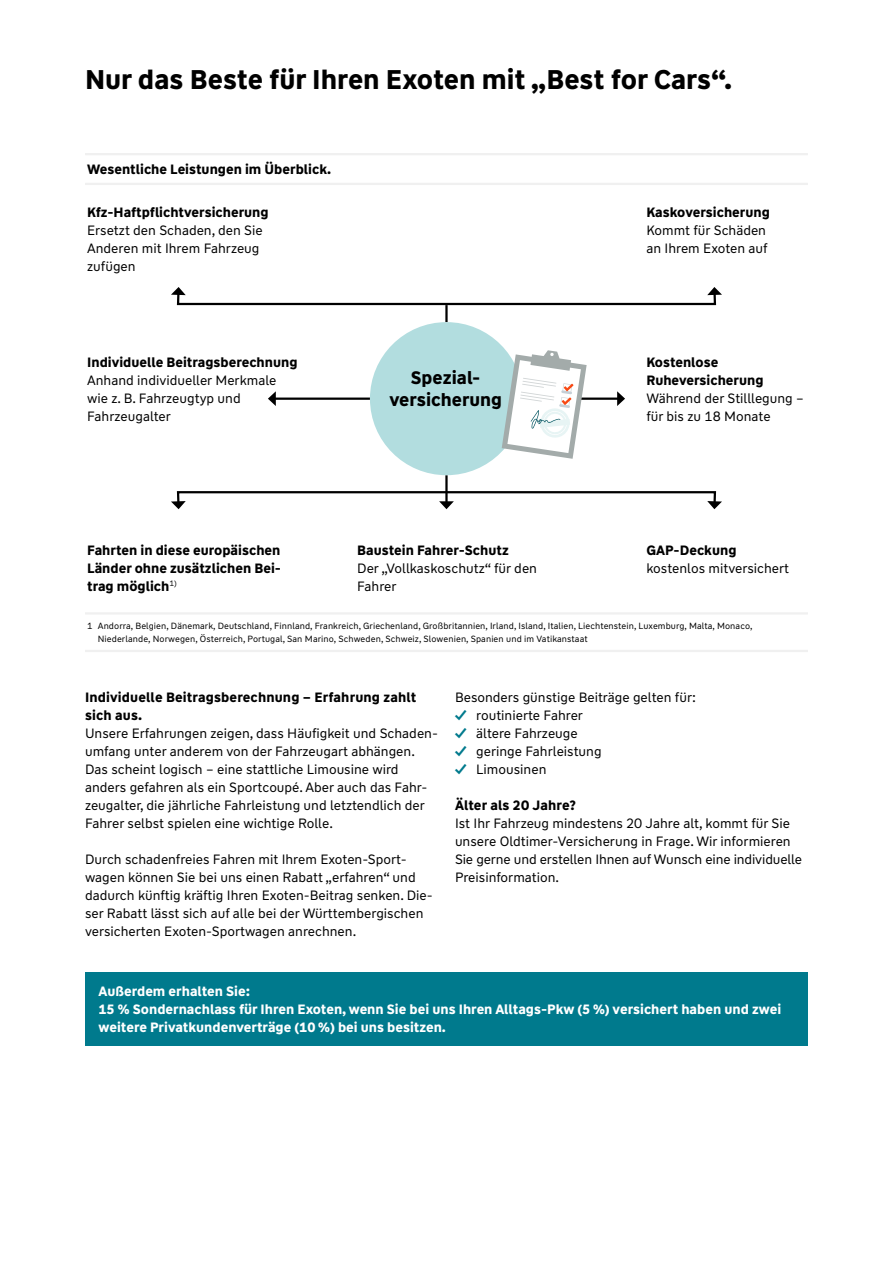
<style>
.page{position:relative;width:893px;height:1263px;background:#fff}
.page>*{position:absolute;margin:0;border:0;box-sizing:border-box;transform-origin:0 0}
.t1{font:700 27px "WW Type";color:#000}
.t2{font:700 18px/21.6px "WW Type";color:#000;text-align:center}
.t3{font:13.5px/18px "WW Type";color:#000}
.t4{font:700 13.5px/18px "WW Type";color:#000}
.t5{font:700 13.5px/18px "WW Type";color:#fff}
.t6{font:9px/13.5px "WW Type";letter-spacing:.01em;color:#000}
.s1{font-weight:700;color:#007a8d}
</style>
<div class="page">
<hr style="left:85px;top:153px;width:723px;height:2px;background:#f0f0f0">
<hr style="left:85px;top:183px;width:723px;height:2px;background:#f0f0f0">
<hr style="left:85px;top:612px;width:723px;height:2px;background:#f0f0f0">
<hr style="left:85px;top:650px;width:723px;height:2px;background:#f0f0f0">
<svg style="left:171px;top:287px;width:551px;height:19px"></svg>
<div style="left:177px;top:491px;width:539px;height:13px;border:2px solid #000"></div>
<svg style="left:171px;top:501px;width:15px;height:8px"></svg>
<svg style="left:707px;top:501px;width:15px;height:8px"></svg>
<hr style="left:445px;top:305px;width:3px;height:17px;background:#000">
<hr style="left:445px;top:475px;width:3px;height:28px;background:#000">
<svg style="left:439px;top:501px;width:15px;height:8px"></svg>
<hr style="left:274px;top:397px;width:96px;height:3px;background:#000">
<svg style="left:268px;top:391px;width:8px;height:15px"></svg>
<hr style="left:523px;top:397px;width:96px;height:3px;background:#000">
<svg style="left:617px;top:391px;width:8px;height:15px"></svg>
<div style="left:370px;top:322px;width:153px;height:153px;background:#b2dddf;border-radius:50%"></div>
<div style="left:85px;top:972px;width:723px;height:74px;background:#007a8d"></div>
<svg style="left:499px;top:344px;width:98px;height:115px"></svg>
<h1 class="t1" style="left:85px;top:62px;width:649px">Nur das Beste für Ihren Exoten mit „Best for Cars“.</h1>
<p class="t4" style="left:87px;top:161px;width:245px">Wesentliche Leistungen im Überblick.</p>
<p class="t4" style="left:87px;top:203px;width:183px">Kfz-Haftpflichtversicherung</p>
<p class="t3" style="left:87px;top:221px;width:177px">Ersetzt den Schaden, den Sie<br>Anderen mit Ihrem Fahrzeug zufügen</p>
<p class="t4" style="left:87px;top:353px;width:212px">Individuelle Beitragsberechnung</p>
<p class="t3" style="left:87px;top:371px;width:191px">Anhand individueller Merkmale wie z. B. Fahrzeugtyp und<br>Fahrzeugalter</p>
<h2 class="t2" style="left:389px;top:367px;width:114px">Spezial&shy;versicherung</h2>
<p class="t4" style="left:646px;top:203px;width:125px">Kaskoversicherung</p>
<p class="t3" style="left:646px;top:221px;width:123px">Kommt für Schäden an Ihrem Exoten auf</p>
<p class="t4" style="left:646px;top:353px;width:119px">Kostenlose<br>Ruheversicherung</p>
<p class="t3" style="left:646px;top:389px;width:159px">Während der Stilllegung – für bis zu 18 Monate</p>
<p class="t4" style="left:87px;top:541px;width:195px;text-align:justify">Fahrten in diese europäischen Länder ohne zusätzlichen Bei&shy;trag möglich<sup>1)</sup></p>
<p class="t4" style="left:646px;top:541px;width:92px">GAP-Deckung</p>
<p class="t4" style="left:357px;top:541px;width:153px">Baustein Fahrer-Schutz</p>
<p class="t3" style="left:357px;top:559px;width:181px">Der „Vollkaskoschutz“ für den<br>Fahrer</p>
<p class="t3" style="left:646px;top:559px;width:144px">kostenlos mitversichert</p>
<p class="t6" style="left:98px;top:619px;width:656px;text-indent:-11px">1 Andorra, Belgien, Dänemark, Deutschland, Finnland, Frankreich, Griechenland, Großbritannien, Irland, Island, Italien, Liechtenstein, Luxemburg, Malta, Monaco,<br>Niederlande, Norwegen, Österreich, Portugal, San Marino, Schweden, Schweiz, Slowenien, Spanien und im Vatikanstaat</p>
<p class="t4" style="left:85px;top:688px;width:333px">Individuelle Beitragsberechnung – Erfahrung zahlt sich aus.</p>
<p class="t3" style="left:85px;top:724px;width:354px">Unsere Erfahrungen zeigen, dass Häufigkeit und Schaden&shy;umfang unter anderem von der Fahrzeugart abhängen.<br>Das scheint logisch – eine stattliche Limousine wird anders gefahren als ein Sportcoupé. Aber auch das Fahr&shy;zeugalter, die jährliche Fahrleistung und letztendlich der Fahrer selbst spielen eine wichtige Rolle.</p>
<p class="t3" style="left:85px;top:850px;width:349px">Durch schadenfreies Fahren mit Ihrem Exoten-Sport&shy;wagen können Sie bei uns einen Rabatt „erfahren“ und dadurch künftig kräftig Ihren Exoten-Beitrag senken. Die&shy;ser Rabatt lässt sich auf alle bei der Württembergischen versicherten Exoten-Sportwagen anrechnen.</p>
<p class="t3" style="left:455px;top:688px;width:242px">Besonders günstige Beiträge gelten für:</p>
<p class="t3" style="left:455px;top:706px;width:130px"><span class="s1">✓</span> routinierte Fahrer</p>
<p class="t3" style="left:455px;top:724px;width:124px"><span class="s1">✓</span> ältere Fahrzeuge</p>
<p class="t3" style="left:455px;top:742px;width:148px"><span class="s1">✓</span> geringe Fahrleistung</p>
<p class="t3" style="left:455px;top:760px;width:93px"><span class="s1">✓</span> Limousinen</p>
<p class="t4" style="left:455px;top:796px;width:123px">Älter als 20 Jahre?</p>
<p class="t3" style="left:455px;top:814px;width:349px">Ist Ihr Fahrzeug mindestens 20 Jahre alt, kommt für Sie unsere Oldtimer-Versicherung in Frage. Wir informieren Sie gerne und erstellen Ihnen auf Wunsch eine individuelle Preisinformation.</p>
<p class="t5" style="left:99px;top:982px;width:684px">Außerdem erhalten Sie:<br>15 % Sondernachlass für Ihren Exoten, wenn Sie bei uns Ihren Alltags-Pkw (5 %) versichert haben und zwei weitere Privatkundenverträge (10 %) bei uns besitzen.</p>
</div>
